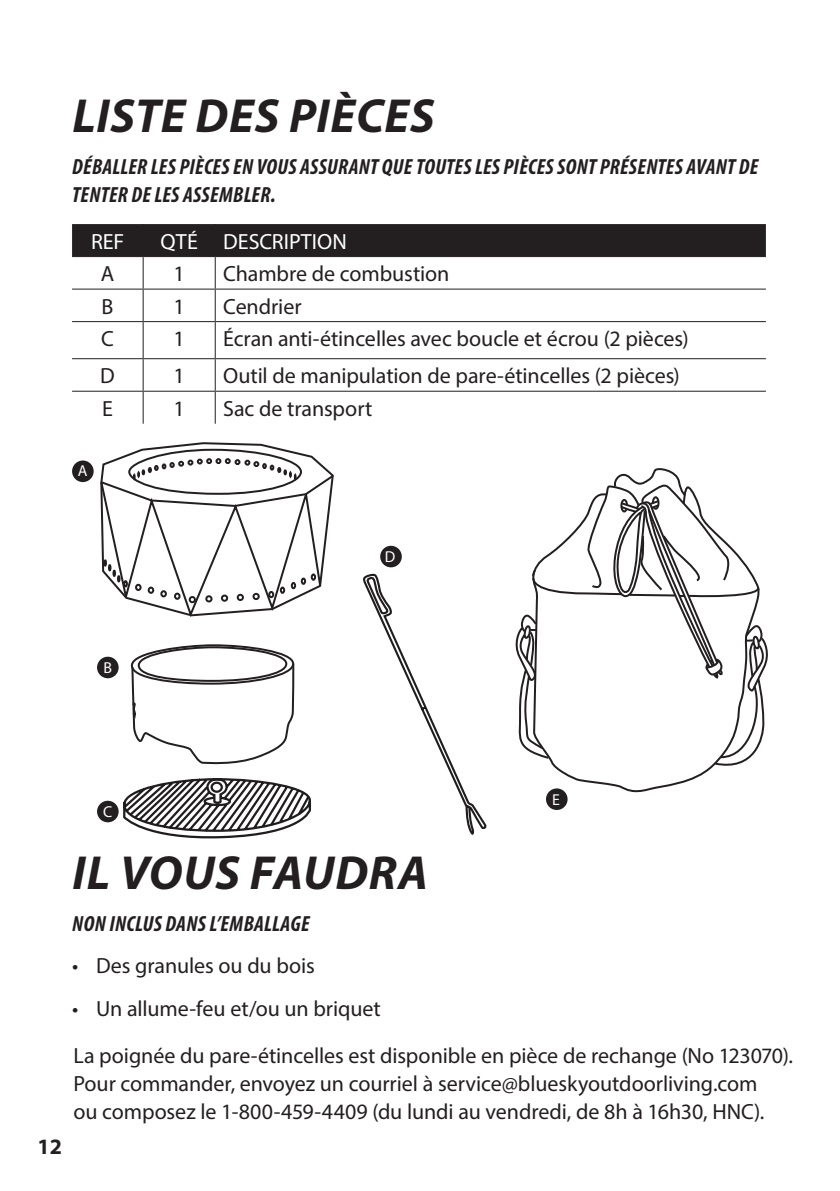
<style>
.page{position:relative;width:840px;height:1191px;background:#fff}
.page>*{position:absolute;margin:0;border:0;box-sizing:border-box;transform-origin:0 0}
.t1{font:italic 700 48px "Myriad Pro";letter-spacing:.015em;color:#231f20}
.t2{font:22px/28px "Myriad Pro";letter-spacing:-.005em;color:#231f20}
.t3{font:italic 700 condensed 22px/28px "Myriad Pro";letter-spacing:.01em;color:#231f20}
.t4{font:22px "Myriad Pro";color:#fff}
.t5{font:700 22px "Myriad Pro";color:#231f20}
.t6{font:15.8px "Myriad Pro";color:#fff}
</style>
<div class="page">
<svg style="left:118px;top:442px;width:197px;height:16px"></svg>
<div style="left:128px;top:449px;width:174px;height:46px;border:2px solid #231f20;border-radius:50%"></div>
<svg style="left:100px;top:458px;width:234px;height:159px"></svg>
<svg style="left:130px;top:645px;width:165px;height:120px"></svg>
<div style="left:97px;top:656px;width:22px;height:22px;background:#231f20;border-radius:50%"></div>
<div style="left:97px;top:800px;width:22px;height:22px;background:#231f20;border-radius:50%"></div>
<div style="left:72px;top:224px;width:693px;height:32px;background:#231f20"></div>
<hr style="left:142px;top:224px;width:2px;height:32px;background:#231f20">
<hr style="left:214px;top:224px;width:2px;height:32px;background:#231f20">
<hr style="left:72px;top:256px;width:71px;height:1px;background:#231f20">
<hr style="left:143px;top:256px;width:72px;height:1px;background:#231f20">
<hr style="left:142px;top:257px;width:2px;height:32px;background:#231f20">
<hr style="left:215px;top:256px;width:550px;height:1px;background:#231f20">
<hr style="left:214px;top:257px;width:2px;height:32px;background:#231f20">
<hr style="left:142px;top:392px;width:2px;height:32px;background:#231f20">
<hr style="left:214px;top:392px;width:2px;height:32px;background:#231f20">
<hr style="left:72px;top:289px;width:71px;height:1px;background:#231f20">
<hr style="left:143px;top:289px;width:72px;height:1px;background:#231f20">
<hr style="left:142px;top:290px;width:2px;height:31px;background:#231f20">
<hr style="left:215px;top:289px;width:550px;height:1px;background:#231f20">
<hr style="left:214px;top:290px;width:2px;height:31px;background:#231f20">
<hr style="left:72px;top:321px;width:71px;height:1px;background:#231f20">
<hr style="left:143px;top:321px;width:72px;height:1px;background:#231f20">
<hr style="left:142px;top:322px;width:2px;height:36px;background:#231f20">
<hr style="left:215px;top:321px;width:550px;height:1px;background:#231f20">
<hr style="left:214px;top:322px;width:2px;height:36px;background:#231f20">
<hr style="left:72px;top:358px;width:71px;height:1px;background:#231f20">
<hr style="left:143px;top:358px;width:72px;height:1px;background:#231f20">
<hr style="left:142px;top:359px;width:2px;height:32px;background:#231f20">
<hr style="left:215px;top:358px;width:550px;height:1px;background:#231f20">
<hr style="left:214px;top:359px;width:2px;height:32px;background:#231f20">
<hr style="left:72px;top:391px;width:71px;height:1px;background:#231f20">
<hr style="left:143px;top:391px;width:72px;height:1px;background:#231f20">
<hr style="left:215px;top:391px;width:550px;height:1px;background:#231f20">
<svg style="left:559px;top:771px;width:149px;height:22px"></svg>
<svg style="left:515px;top:468px;width:253px;height:303px"></svg>
<div style="left:545px;top:788px;width:22px;height:22px;background:#231f20;border-radius:50%"></div>
<div style="left:380px;top:546px;width:21px;height:21px;background:#231f20;border-radius:50%"></div>
<svg style="left:123px;top:778px;width:188px;height:61px"></svg>
<svg style="left:363px;top:573px;width:123px;height:262px"></svg>
<div style="left:72px;top:460px;width:22px;height:22px;background:#231f20;border-radius:50%"></div>
<h1 class="t1" style="left:72px;top:85px;width:363px">LISTE DES PIÈCES</h1>
<p class="t3" style="left:72px;top:152px;width:687px">DÉBALLER LES PIÈCES EN VOUS ASSURANT QUE TOUTES LES PIÈCES SONT PRÉSENTES AVANT DE<br>TENTER DE LES ASSEMBLER.</p>
<p class="t4" style="left:91px;top:228px;width:35px">REF</p>
<p class="t4" style="left:160px;top:228px;width:188px">QTÉ DESCRIPTION</p>
<p class="t2" style="left:101px;top:259px;width:15px">A</p>
<p class="t2" style="left:173px;top:259px;width:13px">1</p>
<p class="t2" style="left:223px;top:259px;width:227px">Chambre de combustion</p>
<p class="t2" style="left:102px;top:292px;width:13px">B</p>
<p class="t2" style="left:173px;top:292px;width:13px">1</p>
<p class="t2" style="left:223px;top:292px;width:80px">Cendrier</p>
<p class="t2" style="left:101px;top:324px;width:14px">C</p>
<p class="t2" style="left:173px;top:324px;width:13px">1</p>
<p class="t2" style="left:223px;top:324px;width:466px">Écran anti-étincelles avec boucle et écrou (2 pièces)</p>
<p class="t2" style="left:100px;top:361px;width:16px">D</p>
<p class="t2" style="left:173px;top:361px;width:13px">1</p>
<p class="t2" style="left:223px;top:361px;width:458px">Outil de manipulation de pare-étincelles (2 pièces)</p>
<p class="t2" style="left:102px;top:394px;width:12px">E</p>
<p class="t2" style="left:173px;top:394px;width:13px">1</p>
<p class="t2" style="left:223px;top:394px;width:150px">Sac de transport</p>
<p class="t6" style="left:78px;top:461px;width:11px">A</p>
<p class="t6" style="left:103px;top:658px;width:10px">B</p>
<p class="t6" style="left:384px;top:547px;width:12px">D</p>
<p class="t6" style="left:103px;top:802px;width:11px">C</p>
<p class="t6" style="left:551px;top:790px;width:9px">E</p>
<p class="t5" style="left:38px;top:1132px;width:26px">12</p>
<h1 class="t1" style="left:72px;top:842px;width:357px">IL VOUS FAUDRA</h1>
<p class="t3" style="left:72px;top:909px;width:239px">NON INCLUS DANS L’EMBALLAGE</p>
<p class="t2" style="left:72px;top:951px;width:244px">• Des granules ou du bois</p>
<p class="t2" style="left:72px;top:993px;width:310px">• Un allume-feu et/ou un briquet</p>
<p class="t2" style="left:73px;top:1041px;width:720px">La poignée du pare-étincelles est disponible en pièce de rechange (No 123070).<br>Pour commander, envoyez un courriel à service@blueskyoutdoorliving.com<br>ou composez le 1-800-459-4409 (du lundi au vendredi, de 8h à 16h30, HNC).</p>
</div>
